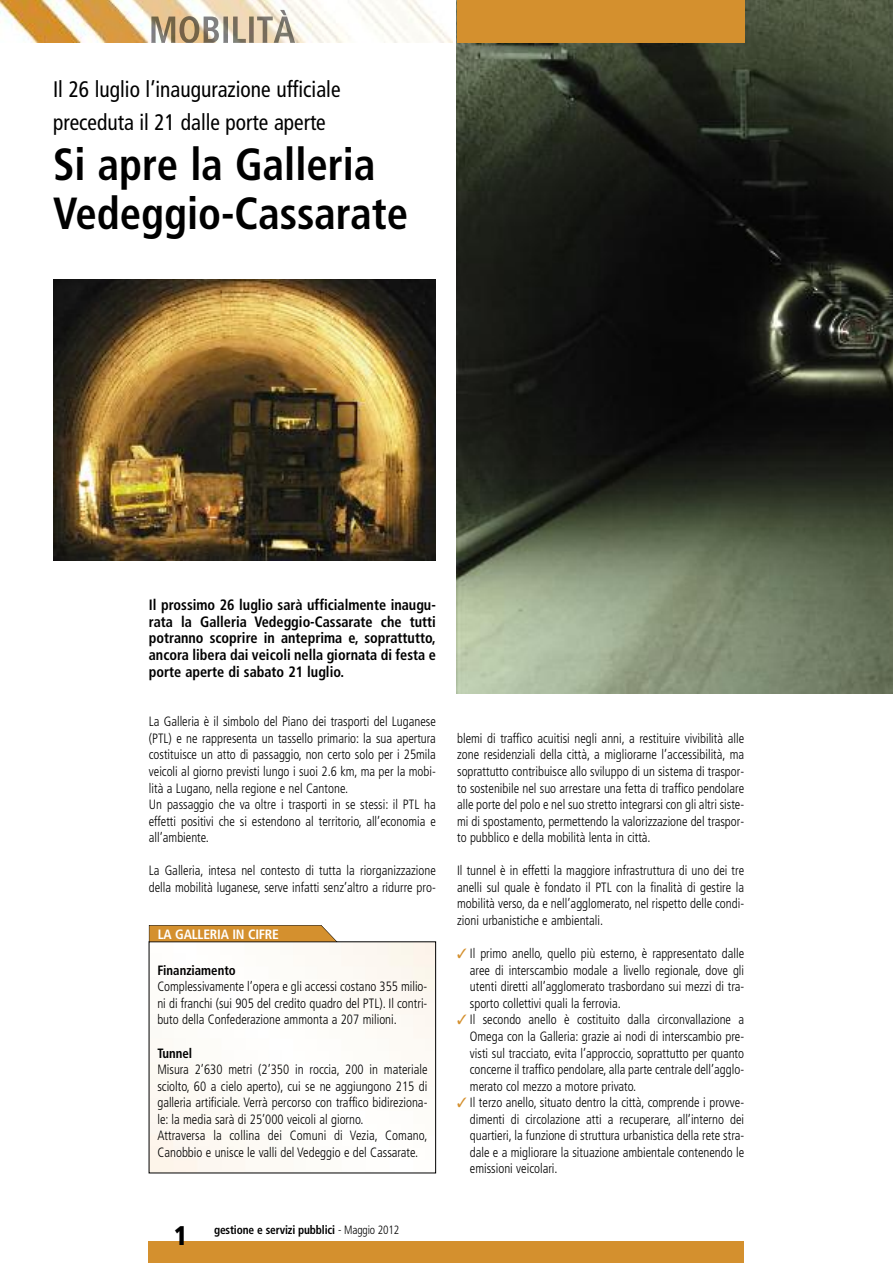
<style>
.page{position:relative;width:893px;height:1263px;background:#fff}
.page>*{position:absolute;margin:0;border:0;box-sizing:border-box;transform-origin:0 0}
.t1{font:700 condensed 45px/49.7px "Frutiger";color:#000;scale:.95 1}
.t2{font:900 condensed 27px "Frutiger";color:#000}
.t3{font:condensed 22.5px/33.2px "Frutiger";color:#000;scale:.95 1}
.t4{font:700 condensed 15px/16.5px "Frutiger";color:#000;text-align:justify;scale:.95 1}
.t5{font:300 condensed 13.5px/16.5px "Frutiger";color:#000;text-align:justify;scale:.95 1}
.t6{font:700 condensed 13.5px "Frutiger";color:#000;scale:.95 1}
.t7{font:700 condensed 13.5px "Frutiger";letter-spacing:-.015em;color:#fff}
.t8{font:700 condensed 12px "Frutiger";letter-spacing:-.015em;color:#000;scale:.95 1}
.s1{font-weight:300}
.s2{color:#d4902e}
</style>
<div class="page">
<img style="left:457px;top:0;width:436px;height:694px">
<img style="left:0;top:0;width:452px;height:43px">
<div style="left:457px;top:0;width:287px;height:43px;background:#d4902e"></div>
<div style="left:149px;top:1242px;width:595px;height:21px;background:#d4902e"></div>
<hr style="left:151px;top:43px;width:144px;height:1px;background:#808080">
<img style="left:151px;top:10px;width:144px;height:33px">
<svg style="left:149px;top:925px;width:189px;height:17px;background:#c88c36"></svg>
<img style="left:53px;top:279px;width:383px;height:282px">
<h3 class="t3" style="left:53px;top:74px;width:304px">Il 26 luglio l’inaugurazione ufficiale preceduta il 21 dalle porte aperte</h3>
<h1 class="t1" style="left:53px;top:143px;width:375px">Si apre la Galleria<br>Vedeggio-Cassarate</h1>
<p class="t4" style="left:149px;top:598px;width:304px">Il prossimo 26 luglio sarà ufficialmente inaugu&shy;rata la Galleria Vedeggio-Cassarate che tutti potranno scoprire in anteprima e, soprattutto, ancora libera dai veicoli nella giornata di festa e porte aperte di sabato 21 luglio.</p>
<p class="t5" style="left:149px;top:714px;width:304px;text-align:left">La Galleria è il simbolo del Piano dei trasporti del Luganese (PTL) e ne rappresenta un tassello primario: la sua apertura costituisce un atto di passaggio, non certo solo per i 25mila veicoli al giorno previsti lungo i suoi 2.6 km, ma per la mobi&shy;lità a Lugano, nella regione e nel Cantone.<br>Un passaggio che va oltre i trasporti in se stessi: il PTL ha effetti positivi che si estendono al territorio, all’economia e all’ambiente.</p>
<p class="t5" style="left:149px;top:863px;width:304px">La Galleria, intesa nel contesto di tutta la riorganizzazione della mobilità luganese, serve infatti senz’altro a ridurre pro-</p>
<p class="t7" style="left:158px;top:928px;width:123px">LA GALLERIA IN CIFRE</p>
<p class="t6" style="left:157px;top:964px;width:84px">Finanziamento</p>
<p class="t5" style="left:157px;top:979px;width:286px">Complessivamente l’opera e gli accessi costano 355 milio&shy;ni di franchi (sui 905 del credito quadro del PTL). Il contri&shy;buto della Confederazione ammonta a 207 milioni.</p>
<p class="t6" style="left:157px;top:1047px;width:38px">Tunnel</p>
<p class="t5" style="left:157px;top:1062px;width:286px;text-align:left">Misura 2’630 metri (2’350 in roccia, 200 in materiale sciolto, 60 a cielo aperto), cui se ne aggiungono 215 di galleria artificiale. Verrà percorso con traffico bidireziona&shy;le: la media sarà di 25’000 veicoli al giorno.<br>Attraversa la collina dei Comuni di Vezia, Comano, Canobbio e unisce le valli del Vedeggio e del Cassarate.</p>
<h2 class="t2" style="left:174px;top:1224px;width:16px">1</h2>
<p class="t8" style="left:214px;top:1224px;width:196px">gestione e servizi pubblici <span class="s1">- Maggio 2012</span></p>
<p class="t5" style="left:457px;top:731px;width:304px">blemi di traffico acuitisi negli anni, a restituire vivibilità alle zone residenziali della città, a migliorarne l’accessibilità, ma soprattutto contribuisce allo sviluppo di un sistema di traspor&shy;to sostenibile nel suo arrestare una fetta di traffico pendolare alle porte del polo e nel suo stretto integrarsi con gli altri siste&shy;mi di spostamento, permettendo la valorizzazione del traspor&shy;to pubblico e della mobilità lenta in città.</p>
<p class="t5" style="left:457px;top:863px;width:304px">Il tunnel è in effetti la maggiore infrastruttura di uno dei tre anelli sul quale è fondato il PTL con la finalità di gestire la mobilità verso, da e nell’agglomerato, nel rispetto delle condi&shy;zioni urbanistiche e ambientali.</p>
<p class="t5" style="left:470px;top:946px;width:290px;text-indent:-13px"><span class="s2">✓</span> Il primo anello, quello più esterno, è rappresentato dalle aree di interscambio modale a livello regionale, dove gli utenti diretti all’agglomerato trasbordano sui mezzi di tra&shy;sporto collettivi quali la ferrovia.</p>
<p class="t5" style="left:470px;top:1012px;width:290px;text-indent:-13px"><span class="s2">✓</span> Il secondo anello è costituito dalla circonvallazione a Omega con la Galleria: grazie ai nodi di interscambio pre&shy;visti sul tracciato, evita l’approccio, soprattutto per quanto concerne il traffico pendolare, alla parte centrale dell’agglo&shy;merato col mezzo a motore privato.</p>
<p class="t5" style="left:470px;top:1095px;width:290px;text-indent:-13px"><span class="s2">✓</span> Il terzo anello, situato dentro la città, comprende i provve&shy;dimenti di circolazione atti a recuperare, all’interno dei quartieri, la funzione di struttura urbanistica della rete stra&shy;dale e a migliorare la situazione ambientale contenendo le emissioni veicolari.</p>
</div>
